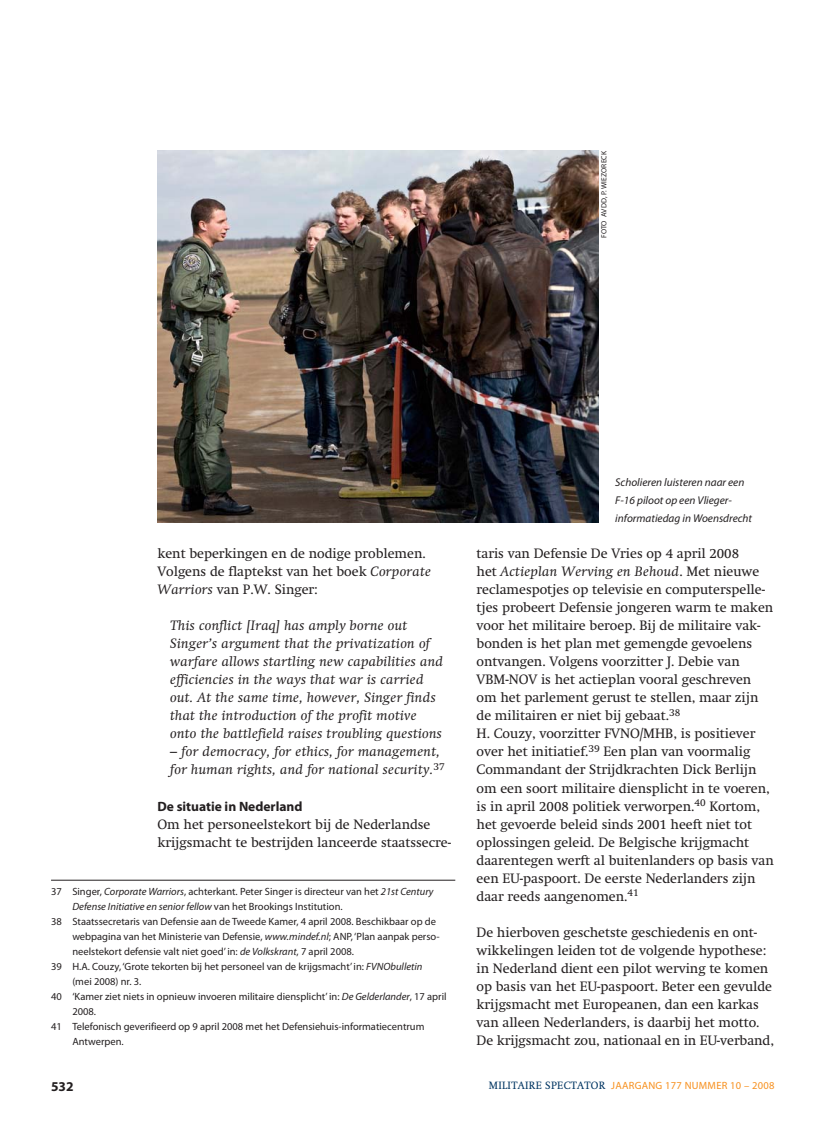
<style>
.page{position:relative;width:817px;height:1136px;background:#fff}
.page>*{position:absolute;margin:0;border:0;box-sizing:border-box;transform-origin:0 0}
.t1{font:13.5px/18px "Swift";color:#231f20}
.t2{font:italic 13.5px/18px "Swift";letter-spacing:.025em;color:#231f20;scale:1.05 1}
.t3{font:700 13.5px "Myriad Pro";color:#231f20}
.t4{font:italic 11.25px/18px "Myriad Pro";color:#231f20}
.t5{font:10.5px "Myriad Pro";color:#231f20}
.t6{font:italic 10.5px "Myriad Pro";color:#231f20}
.t7{font:10.5px "Myriad Pro";letter-spacing:.025em;color:#f7901e}
.t8{font:7.5px "Myriad Pro";letter-spacing:.02em;color:#231f20}
.s1{font-style:italic}
.s2{font-style:normal}
.s3{font-family:"Swift";color:#003562}
</style>
<div class="page">
<hr style="left:51px;top:879px;width:404px;height:1px;background:#231f20">
<img style="left:157px;top:151px;width:441px;height:371px">
<p class="t8" style="left:601px;top:238px;width:89px;rotate:-90deg">FOTO AVDD, P. WIEZORECK</p>
<p class="t1" style="left:157px;top:546px;width:275px">kent beperkingen en de nodige problemen.<br>Volgens de flaptekst van het boek <span class="s1">Corporate<br>Warriors</span> van P.W. Singer:</p>
<p class="t2" style="left:170px;top:618px;width:261px">This conflict [Iraq] has amply borne out Singer’s argument that the privatization of warfare allows startling new capabilities and efficiencies in the ways that war is carried out. At the same time, however, Singer finds that the introduction of the profit motive onto the battlefield raises troubling questions</p>
<p class="t2" style="left:170px;top:744px;width:263px">– for democracy, for ethics, for management, for human rights, and for national security.<sup>37</sup></p>
<p class="t3" style="left:157px;top:800px;width:147px">De situatie in Nederland</p>
<p class="t1" style="left:157px;top:816px;width:295px">Om het personeelstekort bij de Nederlandse krijgsmacht te bestrijden lanceerde staatssecre-</p>
<p class="t5" style="left:51px;top:887px;width:384px">37 Singer, <span class="s1">Corporate Warriors</span>, achterkant. Peter Singer is directeur van het <span class="s1">21st Century</span></p>
<p class="t6" style="left:72px;top:902px;width:272px">Defense Initiative en senior fellow <span class="s2">van het Brookings Institution.</span></p>
<p class="t5" style="left:51px;top:917px;width:386px">38 Staatssecretaris van Defensie aan de Tweede Kamer, 4 april 2008. Beschikbaar op de</p>
<p class="t5" style="left:72px;top:932px;width:369px">webpagina van het Ministerie van Defensie, <span class="s1">www.mindef.nl</span>; ANP, ‘Plan aanpak perso-</p>
<p class="t5" style="left:72px;top:947px;width:283px">neelstekort defensie valt niet goed’ in: <span class="s1">de Volkskrant</span>, 7 april 2008.</p>
<p class="t5" style="left:51px;top:962px;width:373px">39 H.A. Couzy, ‘Grote tekorten bij het personeel van de krijgsmacht’ in: <span class="s1">FVNObulletin</span></p>
<p class="t5" style="left:72px;top:977px;width:71px">(mei 2008) nr. 3.</p>
<p class="t5" style="left:51px;top:992px;width:397px">40 ‘Kamer ziet niets in opnieuw invoeren militaire diensplicht’ in: <span class="s1">De Gelderlander</span>, 17 april</p>
<p class="t5" style="left:72px;top:1007px;width:25px">2008.</p>
<p class="t5" style="left:51px;top:1022px;width:375px">41 Telefonisch geverifieerd op 9 april 2008 met het Defensiehuis-informatiecentrum</p>
<p class="t5" style="left:72px;top:1037px;width:53px">Antwerpen.</p>
<p class="t4" style="left:615px;top:474px;width:138px">Scholieren luisteren naar een<br>F-16 piloot op een Vlieger&shy;informatiedag in Woensdrecht</p>
<p class="t1" style="left:476px;top:546px;width:299px">taris van Defensie De Vries op 4 april 2008<br>het <span class="s1">Actieplan Werving en Behoud</span>. Met nieuwe reclamespotjes op televisie en computer spelle&shy;tjes probeert Defensie jongeren warm te maken voor het militaire beroep. Bij de militaire vak&shy;bonden is het plan met gemengde gevoelens ontvangen. Volgens voorzitter J. Debie van VBM-NOV is het actieplan vooral geschreven om het parlement gerust te stellen, maar zijn de militairen er niet bij gebaat.<sup>38<br></sup>H. Couzy, voorzitter FVNO/MHB, is positiever over het initiatief.<sup>39</sup> Een plan van voormalig Commandant der Strijdkrachten Dick Berlijn om een soort militaire diensplicht in te voeren, is in april 2008 politiek verworpen.<sup>40</sup> Kortom, het gevoerde beleid sinds 2001 heeft niet tot oplossingen geleid. De Belgische krijgmacht daarentegen werft al buitenlanders op basis van een EU-paspoort. De eerste Nederlanders zijn daar reeds aangenomen.<sup>41</sup></p>
<p class="t1" style="left:476px;top:924px;width:299px">De hierboven geschetste geschiedenis en ont&shy;wikkelingen leiden tot de volgende hypothese: in Nederland dient een pilot werving te komen op basis van het EU-paspoort. Beter een gevulde krijgsmacht met Europeanen, dan een karkas van alleen Nederlanders, is daarbij het motto.<br>De krijgsmacht zou, nationaal en in EU-verband,</p>
<p class="t3" style="left:51px;top:1081px;width:24px">532</p>
<p class="t7" style="left:489px;top:1080px;width:287px"><span class="s3">MILITAIRE SPECTATOR</span> JAARGANG 177 NUMMER 10 – 2008</p>
</div>
